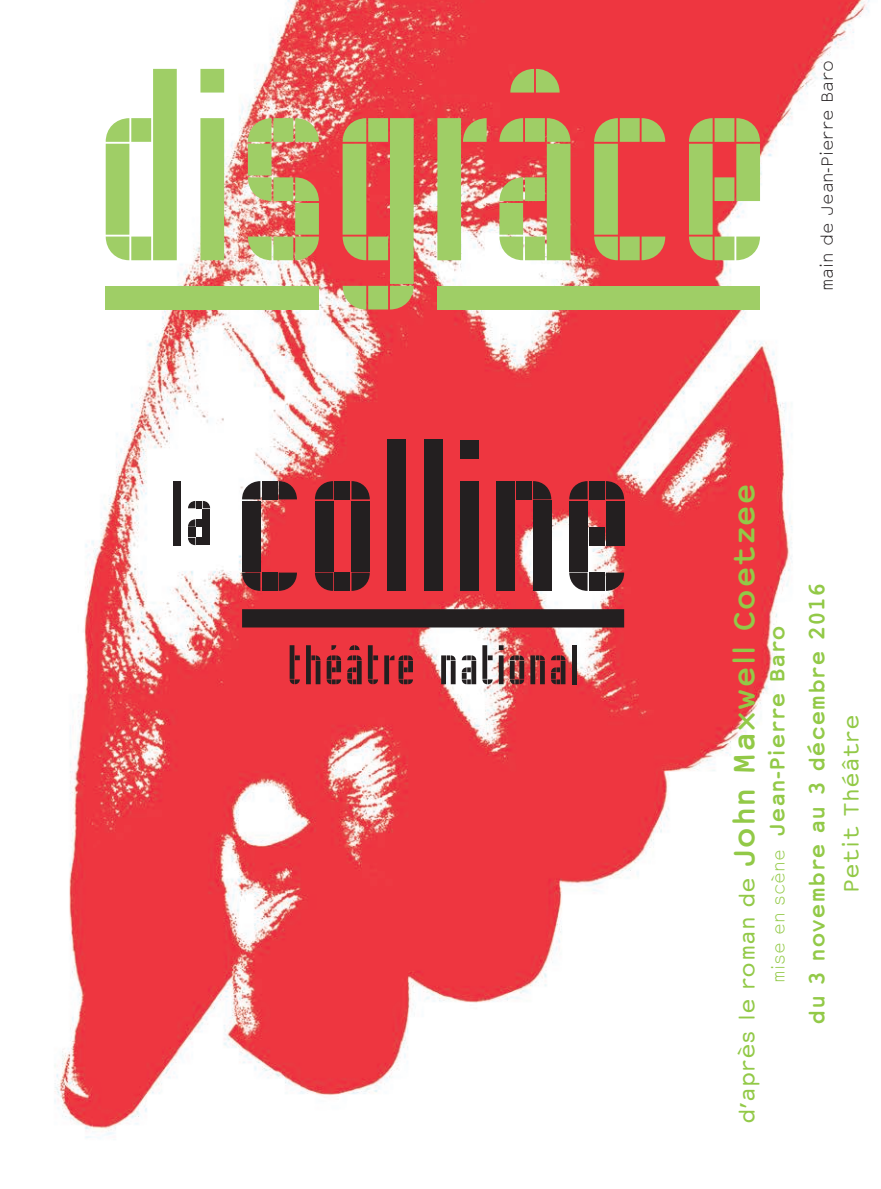
<style>
.page{position:relative;width:881px;height:1189px;background:#fff}
.page>*{position:absolute;margin:0;border:0;box-sizing:border-box;transform-origin:0 0}
.t1{font:700 28px "Courier Sans";color:#92c947}
.t2{font:700 20px/40px "Courier Sans";color:#92c947;text-align:center}
.t3{font:20px "Courier Sans";color:#92c947}
.t4{font:300 15.6px "Courier Sans";color:#231f20}
.s1{font-family:"VAG Rounded Std";font-weight:100}
.s2{font-weight:400;font-size:20px}
.s3{font-weight:300;font-size:16px}
.s4{font-family:"VAG Rounded Std"}
</style>
<div class="page">
<img style="left:54px;top:0;width:816px;height:1138px">
<div style="left:262px;top:572px;width:15px;height:19px;background:#231f20"></div>
<svg style="left:242px;top:481px;width:18px;height:18px"></svg>
<svg style="left:279px;top:572px;width:18px;height:19px"></svg>
<div style="left:262px;top:481px;width:15px;height:18px;background:#231f20"></div>
<svg style="left:279px;top:481px;width:18px;height:18px"></svg>
<div style="left:242px;top:501px;width:18px;height:70px;background:#231f20"></div>
<svg style="left:242px;top:572px;width:18px;height:19px"></svg>
<div style="left:351px;top:501px;width:19px;height:70px;background:#231f20"></div>
<svg style="left:351px;top:572px;width:19px;height:19px"></svg>
<svg style="left:351px;top:481px;width:19px;height:18px"></svg>
<div style="left:334px;top:572px;width:16px;height:19px;background:#231f20"></div>
<svg style="left:315px;top:481px;width:18px;height:18px"></svg>
<div style="left:334px;top:481px;width:16px;height:18px;background:#231f20"></div>
<div style="left:315px;top:501px;width:18px;height:70px;background:#231f20"></div>
<svg style="left:315px;top:572px;width:18px;height:19px"></svg>
<div style="left:388px;top:440px;width:18px;height:151px;background:#231f20"></div>
<div style="left:424px;top:440px;width:18px;height:151px;background:#231f20"></div>
<div style="left:460px;top:481px;width:18px;height:110px;background:#231f20"></div>
<div style="left:460px;top:440px;width:18px;height:18px;background:#231f20"></div>
<svg style="left:533px;top:481px;width:18px;height:18px"></svg>
<div style="left:533px;top:501px;width:18px;height:90px;background:#231f20"></div>
<div style="left:496px;top:481px;width:18px;height:110px;background:#231f20"></div>
<div style="left:516px;top:481px;width:15px;height:18px;background:#231f20"></div>
<svg style="left:606px;top:481px;width:18px;height:18px"></svg>
<svg style="left:606px;top:572px;width:18px;height:19px"></svg>
<div style="left:589px;top:527px;width:15px;height:18px;background:#231f20"></div>
<svg style="left:569px;top:572px;width:18px;height:19px"></svg>
<div style="left:606px;top:501px;width:18px;height:44px;background:#231f20"></div>
<div style="left:589px;top:481px;width:15px;height:18px;background:#231f20"></div>
<div style="left:569px;top:501px;width:18px;height:70px;background:#231f20"></div>
<svg style="left:569px;top:481px;width:18px;height:18px"></svg>
<div style="left:589px;top:572px;width:15px;height:19px;background:#231f20"></div>
<div style="left:242px;top:609px;width:382px;height:18px;background:#231f20"></div>
<div style="left:173px;top:481px;width:8px;height:64px;background:#231f20"></div>
<svg style="left:188px;top:538px;width:7px;height:7px"></svg>
<div style="left:188px;top:527px;width:7px;height:10px;background:#231f20"></div>
<svg style="left:188px;top:519px;width:7px;height:7px"></svg>
<svg style="left:203px;top:501px;width:7px;height:7px"></svg>
<div style="left:196px;top:538px;width:6px;height:7px;background:#231f20"></div>
<div style="left:196px;top:501px;width:6px;height:7px;background:#231f20"></div>
<svg style="left:188px;top:501px;width:7px;height:7px"></svg>
<div style="left:196px;top:519px;width:6px;height:7px;background:#231f20"></div>
<div style="left:203px;top:509px;width:7px;height:36px;background:#231f20"></div>
<svg style="left:289px;top:645px;width:11px;height:39px"></svg>
<svg style="left:306px;top:645px;width:14px;height:39px"></svg>
<svg style="left:326px;top:645px;width:15px;height:39px"></svg>
<svg style="left:347px;top:645px;width:14px;height:39px"></svg>
<svg style="left:368px;top:645px;width:10px;height:39px"></svg>
<svg style="left:384px;top:655px;width:29px;height:29px"></svg>
<svg style="left:441px;top:655px;width:14px;height:29px"></svg>
<svg style="left:462px;top:655px;width:14px;height:29px"></svg>
<svg style="left:482px;top:645px;width:10px;height:39px"></svg>
<svg style="left:499px;top:645px;width:4px;height:5px"></svg>
<hr style="left:499px;top:655px;width:4px;height:29px;background:#231f20">
<svg style="left:510px;top:655px;width:14px;height:29px"></svg>
<svg style="left:530px;top:655px;width:15px;height:29px"></svg>
<svg style="left:551px;top:655px;width:14px;height:29px"></svg>
<div style="left:571px;top:645px;width:5px;height:39px;background:#231f20"></div>
<svg style="left:106px;top:69px;width:71px;height:191px"></svg>
<svg style="left:200px;top:69px;width:24px;height:191px"></svg>
<svg style="left:248px;top:118px;width:71px;height:142px"></svg>
<svg style="left:342px;top:118px;width:71px;height:191px"></svg>
<svg style="left:437px;top:118px;width:49px;height:142px"></svg>
<svg style="left:499px;top:69px;width:71px;height:191px"></svg>
<svg style="left:594px;top:118px;width:71px;height:142px"></svg>
<svg style="left:689px;top:118px;width:71px;height:142px"></svg>
<div style="left:106px;top:286px;width:213px;height:23px;background:#9fce66"></div>
<div style="left:437px;top:286px;width:323px;height:23px;background:#9fce66"></div>
<p class="t4" style="left:821px;top:291px;width:233px;rotate:-90deg">main de Jean<span class="s1">-</span>Pierre Baro</p>
<h1 class="t1" style="left:733px;top:1124px;width:643px;rotate:-90deg"><span class="s2">d’après le roman de</span> John Maxwell Coetzee</h1>
<p class="t2" style="left:759px;top:1024px;width:444px;rotate:-90deg"><span class="s3">mise en scène</span> Jean<span class="s4">-</span>Pierre Baro<br>du 3 novembre au 3 décembre 2016</p>
<p class="t3" style="left:843px;top:892px;width:179px;rotate:-90deg">Petit Théâtre</p>
</div>
